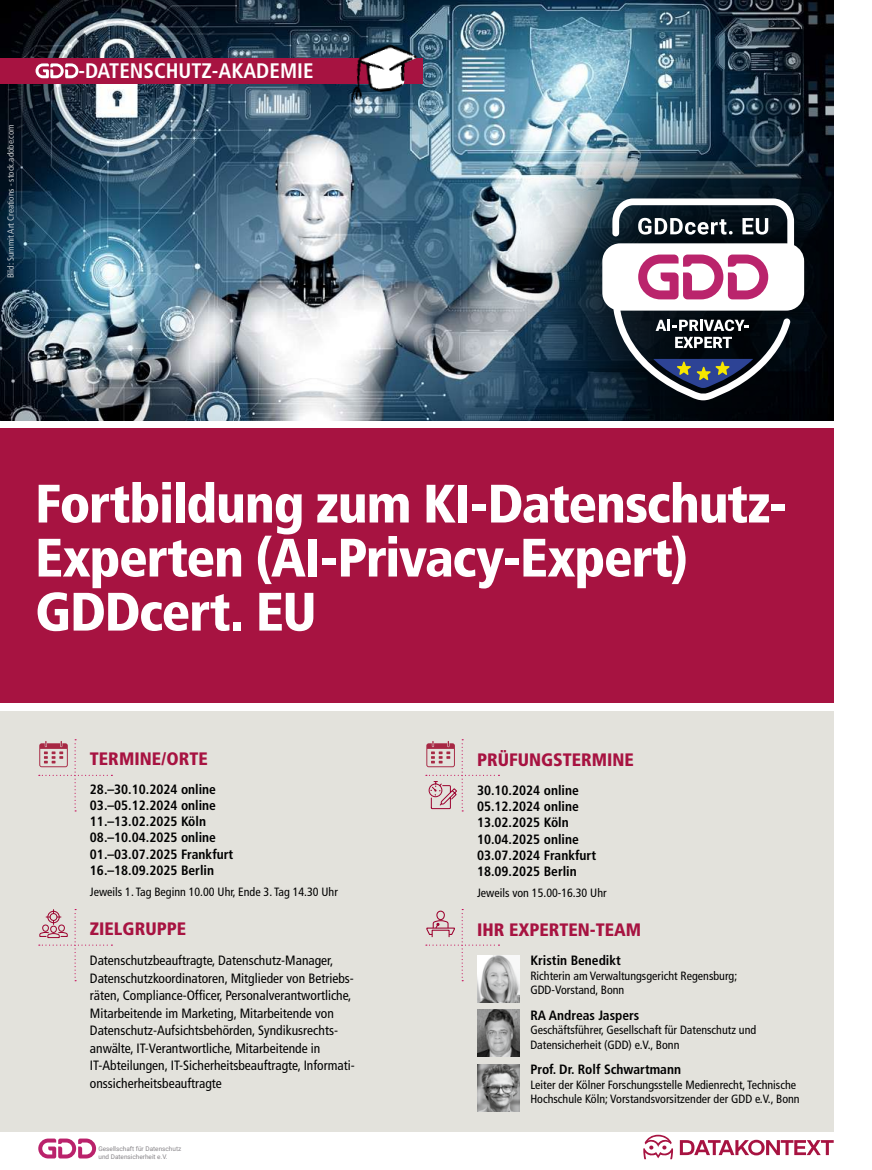
<style>
.page{position:relative;width:872px;height:1170px;background:#fff}
.page>*{position:absolute;margin:0;border:0;box-sizing:border-box;transform-origin:0 0}
.t1{font:900 condensed 54px/54px "Frutiger LT Pro";letter-spacing:-.025em;color:#fff}
.t2{font:700 condensed 21px "Frutiger LT Pro";color:#fff}
.t3{font:900 condensed 18px "Frutiger LT Pro";color:#a71341}
.t4{font:condensed 13.5px/17.5px "Frutiger LT Pro";color:#000}
.t5{font:700 condensed 13.5px/16.2px "Frutiger LT Pro";color:#000}
.t6{font:condensed 12px/14.4px "Frutiger LT Pro";color:#000}
.t7{font:condensed 9px "Frutiger LT Pro";color:#fff}
.t8{font:6.45px/7.4px "Roboto";color:#878488}
</style>
<div class="page">
<svg style="left:643px;top:1134px;width:30px;height:25px"></svg>
<svg style="left:680px;top:1139px;width:153px;height:16px"></svg>
<svg style="left:38px;top:1138px;width:58px;height:20px"></svg>
<img style="left:0;top:0;width:833px;height:420px">
<div style="left:0;top:428px;width:833px;height:275px;background:#a71341"></div>
<div style="left:0;top:59px;width:422px;height:25px;background:#a71341"></div>
<svg style="left:36px;top:63px;width:42px;height:15px"></svg>
<img style="left:346px;top:41px;width:76px;height:63px">
<div style="left:0;top:711px;width:833px;height:420px;background:#e3e2dc"></div>
<svg style="left:39px;top:909px;width:73px;height:72px"></svg>
<svg style="left:39px;top:739px;width:73px;height:72px"></svg>
<svg style="left:426px;top:739px;width:73px;height:72px"></svg>
<div style="left:516px;top:106px;width:317px;height:314px;background:#000;opacity:.7"></div>
<svg style="left:602px;top:198px;width:202px;height:202px"></svg>
<img style="left:477px;top:1009px;width:42px;height:47px">
<img style="left:477px;top:955px;width:42px;height:47px">
<svg style="left:426px;top:909px;width:73px;height:72px"></svg>
<div style="left:431px;top:929px;width:18px;height:8px;border:1px solid #9c012e"></div>
<img style="left:477px;top:1064px;width:42px;height:47px">
<p class="t7" style="left:5px;top:278px;width:155px;rotate:-90deg">Bild: Summit Art Creations - stock.adobe.com</p>
<h2 class="t2" style="left:78px;top:58px;width:236px">-DATENSCHUTZ-AKADEMIE</h2>
<h1 class="t1" style="left:35px;top:476px;width:753px">Fortbildung zum KI-Datenschutz-<br>Experten (AI-Privacy-Expert)<br>GDDcert. EU</h1>
<h3 class="t3" style="left:90px;top:747px;width:119px">TERMINE/ORTE</h3>
<p class="t5" style="left:90px;top:781px;width:145px">28.–30.10.2024 online<br>03.–05.12.2024 online<br>11.–13.02.2025 Köln<br>08.–10.04.2025 online<br>01.–03.07.2025 Frankfurt<br>16.–18.09.2025 Berlin</p>
<p class="t6" style="left:90px;top:884px;width:249px">Jeweils 1. Tag Beginn 10.00 Uhr, Ende 3. Tag 14.30 Uhr</p>
<h3 class="t3" style="left:90px;top:917px;width:98px">ZIELGRUPPE</h3>
<p class="t4" style="left:90px;top:951px;width:266px">Datenschutzbeauftragte, Datenschutz-Manager, Datenschutzkoordinatoren, Mitglieder von Betriebs&shy;räten, Compliance-Officer, Personalverantwortliche, Mitarbeitende im Marketing, Mitarbeitende von Datenschutz-Aufsichtsbehörden, Syndikusrechts&shy;anwälte, IT-Verantwortliche, Mitarbeitende in IT-Abteilungen, IT-Sicherheitsbeauftragte, Informati&shy;onssicherheitsbeauftragte</p>
<p class="t8" style="left:98px;top:1144px;width:84px">Gesellschaft für Datenschutz und Datensicherheit e.V.</p>
<h3 class="t3" style="left:477px;top:749px;width:158px">PRÜFUNGSTERMINE</h3>
<p class="t5" style="left:477px;top:782px;width:121px">30.10.2024 online<br>05.12.2024 online<br>13.02.2025 Köln<br>10.04.2025 online<br>03.07.2024 Frankfurt<br>18.09.2025 Berlin</p>
<p class="t6" style="left:477px;top:885px;width:131px">Jeweils von 15.00-16.30 Uhr</p>
<h3 class="t3" style="left:477px;top:918px;width:166px">IHR EXPERTEN-TEAM</h3>
<p class="t5" style="left:530px;top:952px;width:92px">Kristin Benedikt</p>
<p class="t6" style="left:530px;top:968px;width:208px">Richterin am Verwaltungsgericht Regensburg;<br>GDD-Vorstand, Bonn</p>
<p class="t5" style="left:530px;top:1007px;width:110px">RA Andreas Jaspers</p>
<p class="t6" style="left:530px;top:1022px;width:227px">Geschäftsführer, Gesellschaft für Datenschutz und<br>Datensicherheit (GDD) e.V., Bonn</p>
<p class="t5" style="left:530px;top:1061px;width:152px">Prof. Dr. Rolf Schwartmann</p>
<p class="t6" style="left:530px;top:1077px;width:271px">Leiter der Kölner Forschungsstelle Medienrecht, Technische<br>Hochschule Köln; Vorstandsvorsitzender der GDD e.V., Bonn</p>
</div>
